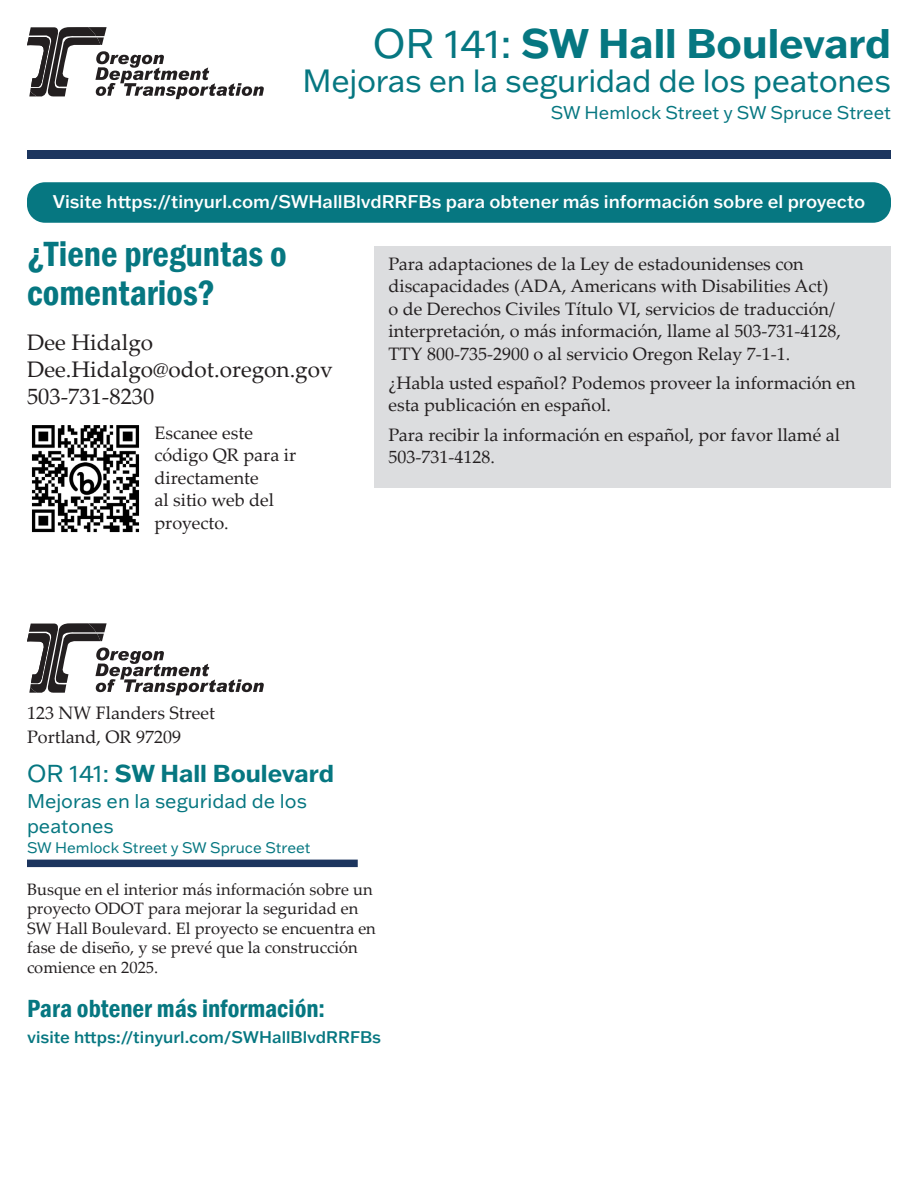
<style>
.page{position:relative;width:918px;height:1188px;background:#fff}
.page>*{position:absolute;margin:0;border:0;box-sizing:border-box;transform-origin:0 0}
.t1{font:700 40.5px "Franklin Gothic ATF";color:#067781}
.Paragraph_Style{font:600 condensed 36px/39px "Franklin Gothic";color:#067781}
.t2{font:31.5px "Franklin Gothic ATF";letter-spacing:-.01em;color:#067781}
.Paragraph_Style-2{font:600 condensed 25.5px "Franklin Gothic";color:#067781}
.t3{font:700 24px "Franklin Gothic ATF";color:#067781}
.Paragraph_Style-3{font:22.5px "Palatino Linotype";color:#231f20}
.t4{font:19.5px/25.5px "Franklin Gothic ATF";color:#067781}
.Paragraph_Style-4{font:18px/22.5px "Palatino Linotype";color:#231f20}
.Paragraph_Style-5{font:500 18px "Franklin Gothic ATF";color:#fff}
.t5{font:18px "Franklin Gothic ATF";color:#067781}
.Paragraph_Style-6{font:16.5px/19.5px "Palatino Linotype";color:#231f20}
.Paragraph_Style-7{font:500 16.5px "Franklin Gothic ATF";color:#067781}
.t6{font:15px "Franklin Gothic ATF";color:#067781}
.s1{font-weight:400}
</style>
<div class="page">
<svg style="left:27px;top:623px;width:237px;height:72px"></svg>
<div style="left:375px;top:247px;width:516px;height:241px;background:#dcdddf"></div>
<svg style="left:27px;top:27px;width:237px;height:72px"></svg>
<div style="left:27px;top:150px;width:864px;height:9px;background:#1c355e"></div>
<div style="left:27px;top:860px;width:331px;height:7px;background:#1c355e"></div>
<img style="left:31px;top:425px;width:109px;height:108px">
<div style="left:27px;top:182px;width:864px;height:41px;background:#067781;border-radius:18px"></div>
<p class="t1" style="left:373px;top:16px;width:520px"><span class="s1">OR 141:</span> SW Hall Boulevard</p>
<p class="t2" style="left:303px;top:60px;width:590px">Mejoras en la seguridad de los peatones</p>
<p class="t5" style="left:551px;top:101px;width:342px">SW Hemlock Street y SW Spruce Street</p>
<p class="Paragraph_Style-5" style="left:53px;top:189px;width:814px">Visite https://tinyurl.com/SWHallBlvdRRFBs para obtener más información sobre el proyecto</p>
<p class="Paragraph_Style" style="left:27px;top:234px;width:261px">¿Tiene preguntas o comentarios?</p>
<p class="Paragraph_Style-3" style="left:27px;top:326px;width:128px">Dee Hidalgo</p>
<p class="Paragraph_Style-3" style="left:27px;top:353px;width:307px">Dee.Hidalgo@odot.oregon.gov</p>
<p class="Paragraph_Style-3" style="left:27px;top:380px;width:129px">503-731-8230</p>
<p class="Paragraph_Style-4" style="left:154px;top:421px;width:143px">Escanee este código QR para ir directamente</p>
<p class="Paragraph_Style-4" style="left:154px;top:488px;width:121px">al sitio web del proyecto.</p>
<p class="Paragraph_Style-4" style="left:388px;top:252px;width:454px">Para adaptaciones de la Ley de estadounidenses con discapacidades (ADA, Americans with Disabilities Act) o de Derechos Civiles Título VI, servicios de traducción/ interpretación, o más información, llame al 503-731-4128, TTY 800-735-2900 o al servicio Oregon Relay 7-1-1.</p>
<p class="Paragraph_Style-4" style="left:388px;top:371px;width:469px">¿Habla usted español? Podemos proveer la información en esta publicación en español.</p>
<p class="Paragraph_Style-4" style="left:388px;top:423px;width:453px">Para recibir la información en español, por favor llamé al<br>503-731-4128.</p>
<p class="Paragraph_Style-4" style="left:27px;top:701px;width:190px">123 NW Flanders Street</p>
<p class="Paragraph_Style-4" style="left:27px;top:725px;width:156px">Portland, OR 97209</p>
<p class="t3" style="left:27px;top:757px;width:309px"><span class="s1">OR 141:</span> SW Hall Boulevard</p>
<p class="t4" style="left:27px;top:787px;width:282px">Mejoras en la seguridad de los peatones</p>
<p class="t6" style="left:27px;top:837px;width:285px">SW Hemlock Street y SW Spruce Street</p>
<p class="Paragraph_Style-6" style="left:27px;top:879px;width:350px">Busque en el interior más información sobre un proyecto ODOT para mejorar la seguridad en SW Hall Boulevard. El proyecto se encuentra en fase de diseño, y se prevé que la construcción comience en 2025.</p>
<p class="Paragraph_Style-2" style="left:27px;top:992px;width:300px">Para obtener más información:</p>
<p class="Paragraph_Style-7" style="left:27px;top:1026px;width:356px">visite https://tinyurl.com/SWHallBlvdRRFBs</p>
</div>
